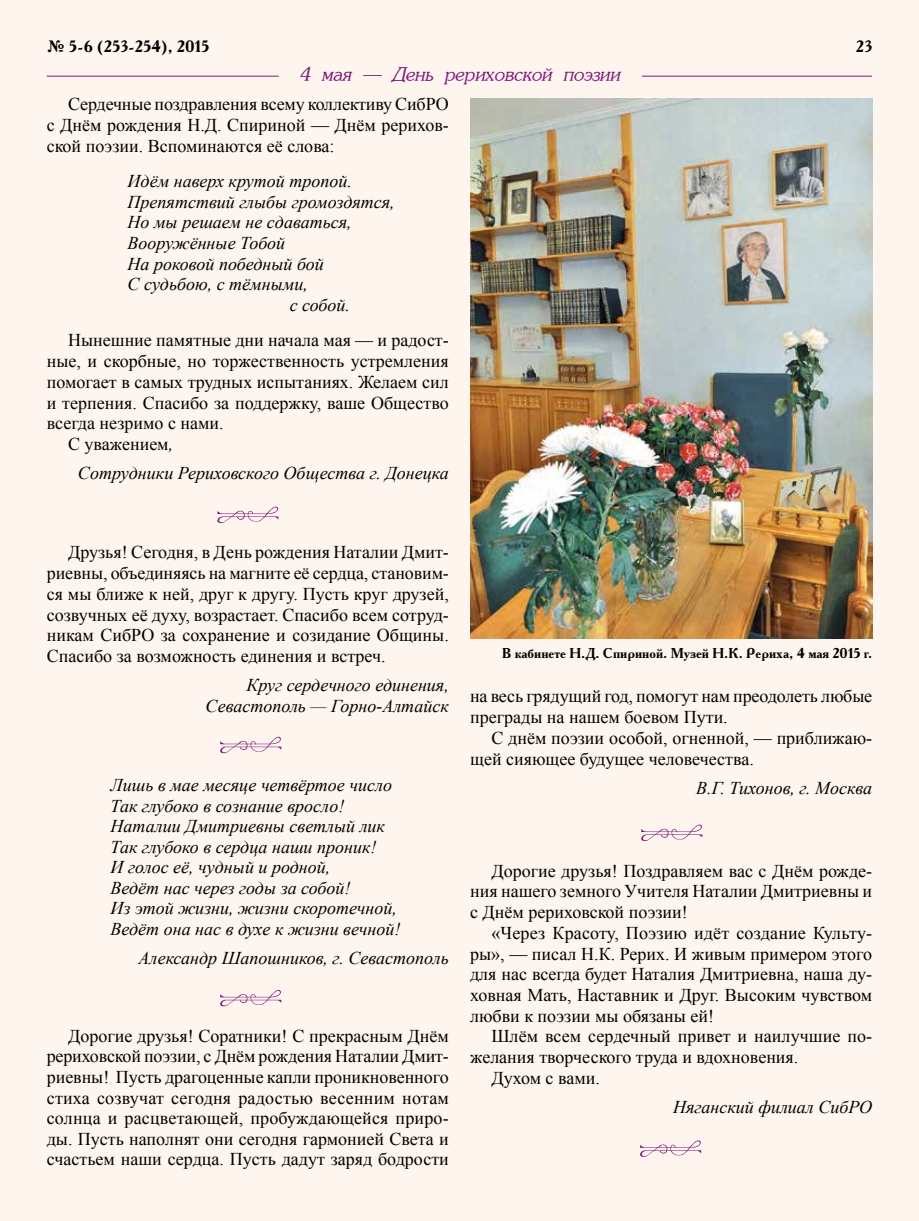
<style>
.page{position:relative;width:919px;height:1221px;background:#fff}
.page>*{position:absolute;margin:0;border:0;box-sizing:border-box;transform-origin:0 0}
.t1{font:italic 18.75px "AG Souvenir";letter-spacing:-.01em;color:#7f187a}
.t2{font:18px/20.7px "Times New Roman";color:#000;text-align:justify}
.t3{font:italic 18px/20.5px "Times New Roman";color:#000;text-align:right}
.t4{font:700 16.5px "Academy C";color:#000}
.t5{font:700 14.25px "Academy C";color:#000}
.s1{font-style:italic}
</style>
<div class="page">
<div style="left:1px;top:0;width:917px;height:1220px;background:#fef5ee"></div>
<hr style="left:0;top:0;width:1px;height:1220px;background:#fef5ee">
<hr style="left:47px;top:76px;width:232px;height:1px;background:#7f187a">
<hr style="left:642px;top:76px;width:230px;height:1px;background:#7f187a">
<svg style="left:217px;top:506px;width:62px;height:17px"></svg>
<svg style="left:220px;top:736px;width:62px;height:17px"></svg>
<svg style="left:220px;top:989px;width:62px;height:17px"></svg>
<svg style="left:640px;top:1140px;width:61px;height:17px"></svg>
<svg style="left:641px;top:824px;width:62px;height:17px"></svg>
<img style="left:470px;top:99px;width:402px;height:539px">
<p class="t4" style="left:47px;top:35px;width:164px">№ 5-6 (253-254), 2015</p>
<p class="t4" style="left:855px;top:35px;width:18px">23</p>
<p class="t1" style="left:299px;top:64px;width:322px">4 мая — День рериховской поэзии</p>
<p class="t2" style="left:47px;top:94px;width:403px;text-indent:21px">Сердечные поздравления всему коллективу СибРО с Днём рождения Н.Д. Спириной — Днём рерихов&shy;ской поэзии. Вспоминаются её слова:</p>
<p class="t3" style="left:128px;top:171px;width:226px">Идём наверх крутой тропой.</p>
<p class="t3" style="left:128px;top:191px;width:268px">Препятствий глыбы громоздятся,</p>
<p class="t3" style="left:128px;top:212px;width:226px">Но мы решаем не сдаваться,</p>
<p class="t3" style="left:128px;top:232px;width:159px">Вооружённые Тобой</p>
<p class="t3" style="left:128px;top:253px;width:198px">На роковой победный бой</p>
<p class="t3" style="left:128px;top:273px;width:182px">С судьбою, с тёмными,</p>
<p class="t3" style="left:290px;top:294px;width:62px">с собой.</p>
<p class="t2" style="left:68px;top:330px;width:382px">Нынешние памятные дни начала мая — и радост-</p>
<p class="t2" style="left:47px;top:350px;width:403px">ные, и скорбные, но торжественность устремления</p>
<p class="t2" style="left:47px;top:371px;width:403px">помогает в самых трудных испытаниях. Желаем сил</p>
<p class="t2" style="left:47px;top:392px;width:403px">и терпения. Спасибо за поддержку, ваше Общество</p>
<p class="t2" style="left:47px;top:412px;width:178px">всегда незримо с нами.</p>
<p class="t2" style="left:68px;top:433px;width:107px">С уважением<span class="s1">,</span></p>
<p class="t3" style="left:78px;top:462px;width:372px">Сотрудники Рериховского Общества г. Донецка</p>
<p class="t2" style="left:47px;top:542px;width:403px;text-indent:21px">Друзья! Сегодня, в День рождения Наталии Дмит&shy;риевны, объединяясь на магните её сердца, становим&shy;ся мы ближе к ней, друг к другу. Пусть круг друзей, созвучных её духу, возрастает. Спасибо всем сотруд&shy;никам СибРО за сохранение и созидание Общины.<br>Спасибо за возможность единения и встреч.</p>
<p class="t3" style="left:205px;top:674px;width:245px">Круг сердечного единения,<br>Севастополь — Горно-Алтайск</p>
<p class="t3" style="left:111px;top:774px;width:291px;text-align:left">Лишь в мае месяце четвёртое число<br>Так глубоко в сознание вросло!<br>Наталии Дмитриевны светлый лик<br>Так глубоко в сердца наши проник!<br>И голос её, чудный и родной,<br>Ведёт нас через годы за собой!<br>Из этой жизни, жизни скоротечной,<br>Ведёт она нас в духе к жизни вечной!</p>
<p class="t3" style="left:139px;top:947px;width:312px">Александр Шапошников, г. Севастополь</p>
<p class="t2" style="left:47px;top:1025px;width:403px;text-indent:21px">Дорогие друзья! Соратники! С прекрасным Днём рериховской поэзии, с Днём рождения Наталии Дмит&shy;риевны! Пусть драгоценные капли проникновенного стиха созвучат сегодня радостью весенним нотам солнца и расцветающей, пробуждающейся приро&shy;ды. Пусть наполнят они сегодня гармонией Света и счастьем наши сердца. Пусть дадут заряд бодрости</p>
<p class="t5" style="left:502px;top:643px;width:371px">В кабинете Н.Д. Спириной. Музей Н.К. Рериха, 4 мая 2015 г.</p>
<p class="t2" style="left:470px;top:685px;width:403px">на весь грядущий год, помогут нам преодолеть любые преграды на нашем боевом Пути.</p>
<p class="t2" style="left:470px;top:727px;width:403px;text-indent:21px">С днём поэзии особой, огненной, — приближаю&shy;щей сияющее будущее человечества.</p>
<p class="t3" style="left:696px;top:777px;width:177px">В.Г. Тихонов, г. Москва</p>
<p class="t2" style="left:470px;top:860px;width:403px;text-indent:21px">Дорогие друзья! Поздравляем вас с Днём рожде&shy;ния нашего земного Учителя Наталии Дмитриевны и с Днём рериховской поэзии!</p>
<p class="t2" style="left:470px;top:922px;width:403px;text-indent:21px">«Через Красоту, Поэзию идёт создание Культу&shy;ры», — писал Н.К. Рерих. И живым примером этого для нас всегда будет Наталия Дмитриевна, наша ду&shy;ховная Мать, Наставник и Друг. Высоким чувством любви к поэзии мы обязаны ей!</p>
<p class="t2" style="left:491px;top:1025px;width:382px">Шлём всем сердечный привет и наилучшие по-</p>
<p class="t2" style="left:470px;top:1046px;width:330px">желания творческого труда и вдохновения.</p>
<p class="t2" style="left:491px;top:1067px;width:110px">Духом с вами.</p>
<p class="t3" style="left:673px;top:1096px;width:201px">Няганский филиал СибРО</p>
</div>
